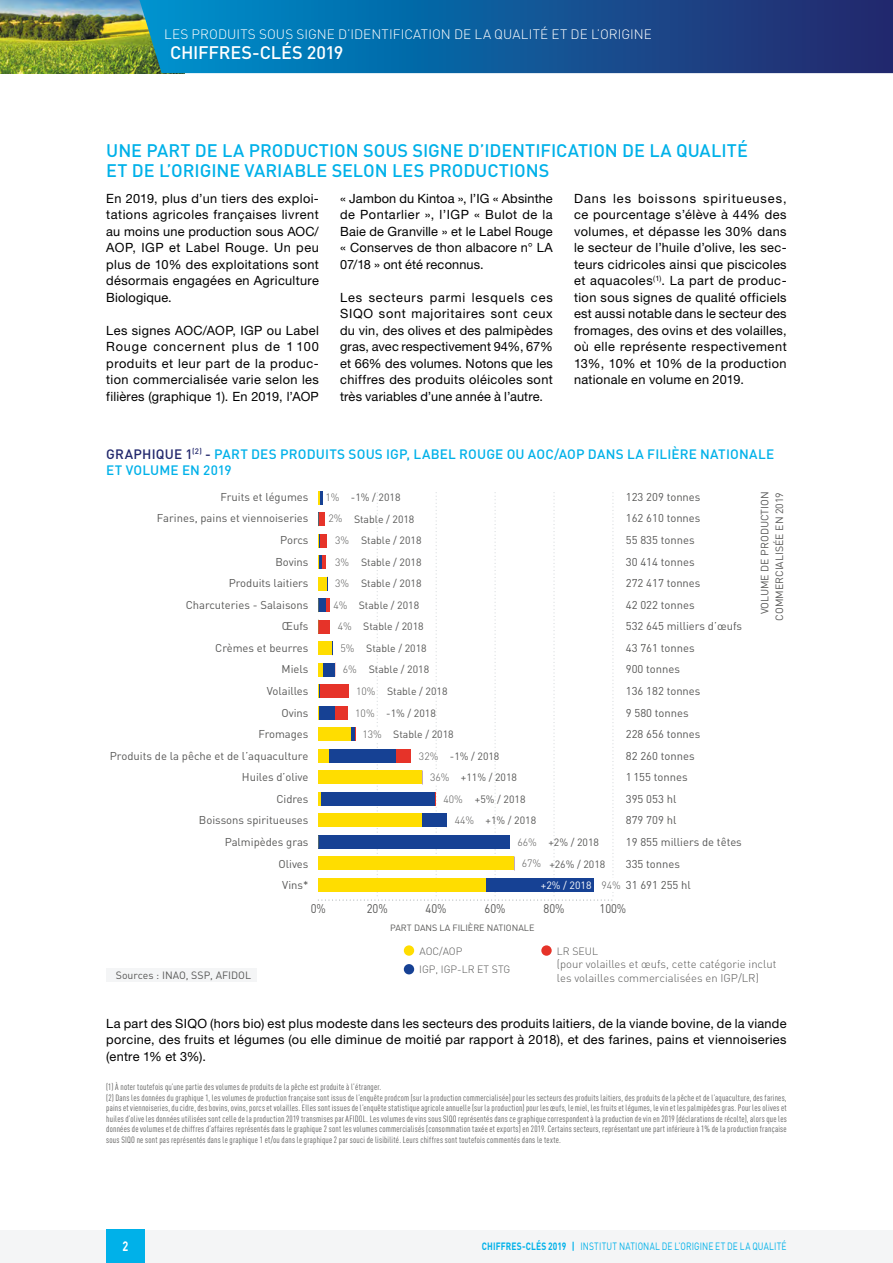
<style>
.page{position:relative;width:893px;height:1263px;background:#fff}
.page>*{position:absolute;margin:0;border:0;box-sizing:border-box;transform-origin:0 0}
.t1{font:500 18px/19.5px "DIN";letter-spacing:-.005em;color:#00b1e9}
.t2{font:500 18px "DIN";letter-spacing:-.01em;color:#fff}
.t3{font:500 13.5px/16.2px "DIN";letter-spacing:.015em;color:#00b1e9}
.t4{font:300 13.5px "DIN";color:#fff}
.t5{font:700 13.5px "DIN";color:#fff;scale:.8 1}
.t6{font:12.75px/16.5px "Helvetica Neue LT Std";letter-spacing:.025em;color:#000;text-align:justify}
.t7{font:12.45px "DIN";letter-spacing:-.005em;color:#575756;scale:.9 1}
.t8{font:11.25px/21.6px "DIN";color:#575756;text-align:right}
.t9{font:300 11.25px/13.5px "DIN";color:#575756}
.t10{font:10.5px/14.4px "DIN";color:#575756;text-align:right}
.t11{font:10.5px "DIN";letter-spacing:.025em;color:#00b1e9;scale:.8 1}
.t12{font:300 10.5px/18.8px "DIN";color:#575756}
.t13{font:10.5px "DIN";color:#fff}
.t14{font:condensed 9px/10.5px "DIN Pro";letter-spacing:.025em;color:#575756}
.t15{font:9px "DIN";color:#575756}
.s1{color:#21276c}
.s2{font-weight:300;font-size:10.5px}
.s3{font-weight:300}
.s4{font-weight:700}
</style>
<div class="page">
<img style="left:0;top:0;width:133px;height:73px">
<svg style="left:133px;top:0;width:760px;height:73px;background:#125b98"></svg>
<div style="left:0;top:1230px;width:893px;height:33px;background:#f4f5f6"></div>
<div style="left:106px;top:1230px;width:39px;height:33px;background:#00b1e9"></div>
<svg style="left:318px;top:491px;width:295px;height:410px"></svg>
<div style="left:318px;top:813px;width:104px;height:14px;background:#fd0"></div>
<div style="left:318px;top:856px;width:196px;height:14px;background:#fd0"></div>
<div style="left:318px;top:878px;width:168px;height:14px;background:#fd0"></div>
<div style="left:106px;top:968px;width:151px;height:14px;background:#f4f5f6"></div>
<div style="left:404px;top:945px;width:10px;height:11px;background:#fd0;border-radius:50%"></div>
<div style="left:404px;top:964px;width:10px;height:10px;background:#164194;border-radius:50%"></div>
<div style="left:541px;top:945px;width:11px;height:11px;background:#e63329;border-radius:50%"></div>
<p class="t4" style="left:164px;top:26px;width:489px">LES PRODUITS SOUS SIGNE D’IDENTIFICATION DE LA QUALITÉ ET DE L’ORIGINE</p>
<h1 class="t2" style="left:170px;top:41px;width:175px">CHIFFRES-CLÉS 2019</h1>
<h1 class="t1" style="left:106px;top:141px;width:643px">UNE PART DE LA PRODUCTION SOUS SIGNE D’IDENTIFICATION DE LA QUALITÉ<br>ET DE L’ORIGINE VARIABLE SELON LES PRODUCTIONS</h1>
<p class="t6" style="left:106px;top:190px;width:214px">En 2019, plus d’un tiers des exploi&shy;tations agricoles françaises livrent au moins une production sous AOC/ AOP, IGP et Label Rouge. Un peu plus de 10% des exploitations sont désormais engagées en Agriculture Biologique.</p>
<p class="t6" style="left:106px;top:322px;width:214px">Les signes AOC/AOP, IGP ou Label Rouge concernent plus de 1 100 produits et leur part de la produc&shy;tion commercialisée varie selon les filières (graphique 1). En 2019, l’AOP</p>
<p class="t6" style="left:340px;top:190px;width:214px">« Jambon du Kintoa », l’IG « Absinthe de Pontarlier », l’IGP « Bulot de la Baie de Granville » et le Label Rouge « Conserves de thon albacore n° LA 07/18 » ont été reconnus.</p>
<p class="t6" style="left:340px;top:289px;width:214px">Les secteurs parmi lesquels ces SIQO sont majoritaires sont ceux du vin, des olives et des palmipèdes gras, avec respectivement 94%, 67% et 66% des volumes. Notons que les chiffres des produits oléicoles sont très variables d’une année à l’autre.</p>
<p class="t6" style="left:574px;top:190px;width:214px">Dans les boissons spiritueuses, ce pourcentage s’élève à 44% des volumes, et dépasse les 30% dans le secteur de l’huile d’olive, les sec&shy;teurs cidricoles ainsi que piscicoles et aquacoles<sup>(1)</sup>. La part de produc&shy;tion sous signes de qualité officiels est aussi notable dans le secteur des fromages, des ovins et des volailles, où elle représente respectivement 13%, 10% et 10% de la production nationale en volume en 2019.</p>
<p class="t3" style="left:106px;top:445px;width:669px"><span class="s1">GRAPHIQUE 1</span><sup>(2)</sup> <span class="s1">-</span> PART DES PRODUITS SOUS IGP, LABEL ROUGE OU AOC/AOP DANS LA FILIÈRE NATIONALE<br>ET VOLUME EN 2019</p>
<p class="t8" style="left:110px;top:486px;width:200px">Fruits et légumes<br>Farines, pains et viennoiseries<br>Porcs<br>Bovins<br>Produits laitiers<br>Charcuteries - Salaisons<br>Œufs<br>Crèmes et beurres<br>Miels<br>Volailles<br>Ovins<br>Fromages<br>Produits de la pêche et de l’aquaculture<br>Huiles d’olive<br>Cidres<br>Boissons spiritueuses<br>Palmipèdes gras<br>Olives<br>Vins*</p>
<p class="t8" style="left:626px;top:486px;width:76px">123 209 tonnes</p>
<p class="t8" style="left:626px;top:507px;width:76px">162 610 tonnes</p>
<p class="t8" style="left:626px;top:529px;width:70px">55 835 tonnes</p>
<p class="t8" style="left:626px;top:550px;width:70px">30 414 tonnes</p>
<p class="t8" style="left:626px;top:572px;width:76px">272 417 tonnes</p>
<p class="t8" style="left:626px;top:594px;width:70px">42 022 tonnes</p>
<p class="t8" style="left:626px;top:615px;width:118px">532 645 milliers d’œufs</p>
<p class="t8" style="left:626px;top:637px;width:70px">43 761 tonnes</p>
<p class="t8" style="left:626px;top:658px;width:56px">900 tonnes</p>
<p class="t8" style="left:626px;top:680px;width:76px">136 182 tonnes</p>
<p class="t8" style="left:626px;top:701px;width:64px">9 580 tonnes</p>
<p class="t8" style="left:626px;top:723px;width:76px">228 656 tonnes</p>
<p class="t8" style="left:626px;top:745px;width:70px">82 260 tonnes</p>
<p class="t8" style="left:626px;top:766px;width:63px">1 155 tonnes</p>
<p class="t8" style="left:626px;top:788px;width:52px">395 053 hl</p>
<p class="t8" style="left:626px;top:809px;width:52px">879 709 hl</p>
<p class="t8" style="left:626px;top:831px;width:117px">19 855 milliers de têtes</p>
<p class="t8" style="left:626px;top:852px;width:56px">335 tonnes</p>
<p class="t8" style="left:601px;top:874px;width:91px"><span class="s2">94%</span> 31 691 255 hl</p>
<p class="t10" style="left:325px;top:490px;width:77px"><span class="s3">1%</span> -1% / 2018</p>
<p class="t10" style="left:328px;top:511px;width:87px"><span class="s3">2%</span> Stable / 2018</p>
<p class="t10" style="left:335px;top:533px;width:88px"><span class="s3">3%</span> Stable / 2018</p>
<p class="t10" style="left:335px;top:554px;width:88px"><span class="s3">3%</span> Stable / 2018</p>
<p class="t10" style="left:335px;top:576px;width:88px"><span class="s3">3%</span> Stable / 2018</p>
<p class="t10" style="left:333px;top:598px;width:87px"><span class="s3">4%</span> Stable / 2018</p>
<p class="t10" style="left:338px;top:619px;width:87px"><span class="s3">4%</span> Stable / 2018</p>
<p class="t10" style="left:340px;top:641px;width:88px"><span class="s3">5%</span> Stable / 2018</p>
<p class="t10" style="left:343px;top:662px;width:88px"><span class="s3">6%</span> Stable / 2018</p>
<p class="t10" style="left:356px;top:684px;width:93px"><span class="s3">10%</span> Stable / 2018</p>
<p class="t10" style="left:362px;top:727px;width:93px"><span class="s3">13%</span> Stable / 2018</p>
<p class="t10" style="left:419px;top:748px;width:82px"><span class="s3">32%</span> -1% / 2018</p>
<p class="t10" style="left:430px;top:770px;width:88px"><span class="s3">36%</span> +11% / 2018</p>
<p class="t10" style="left:443px;top:792px;width:84px"><span class="s3">40%</span> +5% / 2018</p>
<p class="t10" style="left:455px;top:813px;width:83px"><span class="s3">44%</span> +1% / 2018</p>
<p class="t10" style="left:517px;top:835px;width:83px"><span class="s3">66%</span> +2% / 2018</p>
<p class="t13" style="left:541px;top:879px;width:52px">+2% / 2018</p>
<p class="t10" style="left:355px;top:705px;width:82px"><span class="s3">10%</span> -1% / 2018</p>
<p class="t10" style="left:522px;top:856px;width:85px"><span class="s3">67%</span> +26% / 2018</p>
<p class="t7" style="left:311px;top:900px;width:18px">0%</p>
<p class="t7" style="left:367px;top:900px;width:25px">20%</p>
<p class="t7" style="left:426px;top:900px;width:25px">40%</p>
<p class="t7" style="left:485px;top:900px;width:25px">60%</p>
<p class="t7" style="left:543px;top:900px;width:25px">80%</p>
<p class="t7" style="left:599px;top:900px;width:31px">100%</p>
<p class="t10" style="left:757px;top:621px;width:131px;rotate:-90deg">VOLUME DE PRODUCTION<br>COMMERCIALISÉE EN 2019</p>
<p class="t10" style="left:116px;top:968px;width:137px">Sources : INAO, SSP, AFIDOL</p>
<p class="t15" style="left:390px;top:922px;width:146px">PART DANS LA FILIÈRE NATIONALE</p>
<p class="t12" style="left:419px;top:941px;width:93px">AOC/AOP<br>IGP, IGP-LR ET STG</p>
<p class="t12" style="left:557px;top:941px;width:43px">LR SEUL</p>
<p class="t9" style="left:557px;top:957px;width:221px">(pour volailles et œufs, cette catégorie inclut les volailles commercialisées en IGP/LR)</p>
<p class="t6" style="left:106px;top:1015px;width:682px">La part des SIQO (hors bio) est plus modeste dans les secteurs des produits laitiers, de la viande bovine, de la viande porcine, des fruits et légumes (ou elle diminue de moitié par rapport à 2018), et des farines, pains et viennoiseries (entre 1% et 3%).</p>
<p class="t14" style="left:106px;top:1081px;width:682px">(1) À noter toutefois qu’une partie des volumes de produits de la pêche est produite à l’étranger.<br>(2) Dans les données du graphique 1, les volumes de production française sont issus de l’enquête prodcom (sur la production commercialisée) pour les secteurs des produits laitiers, des produits de la pêche et de l’aquaculture, des farines, pains et viennoiseries, du cidre, des bovins, ovins, porcs et volailles. Elles sont issues de l’enquête statistique agricole annuelle (sur la production) pour les œufs, le miel, les fruits et légumes, le vin et les palmipèdes gras. Pour les olives et huiles d’olive les données utilisées sont celle de la production 2019 transmises par AFIDOL. Les volumes de vins sous SIQO représentés dans ce graphique correspondent à la production de vin en 2019 (déclarations de récolte), alors que les données de volumes et de chiffres d’affaires représentés dans le graphique 2 sont les volumes commercialisés (consommation taxée et exports) en 2019. Certains secteurs, représentant une part inférieure à 1% de la production française sous SIQO ne sont pas représentés dans le graphique 1 et/ou dans le graphique 2 par souci de lisibilité. Leurs chiffres sont toutefois commentés dans le texte.</p>
<p class="t5" style="left:123px;top:1237px;width:9px">2</p>
<p class="t11" style="left:482px;top:1240px;width:382px"><span class="s4">CHIFFRES-CLÉS 2019 |</span> INSTITUT NATIONAL DE L’ORIGINE ET DE LA QUALITÉ</p>
</div>
